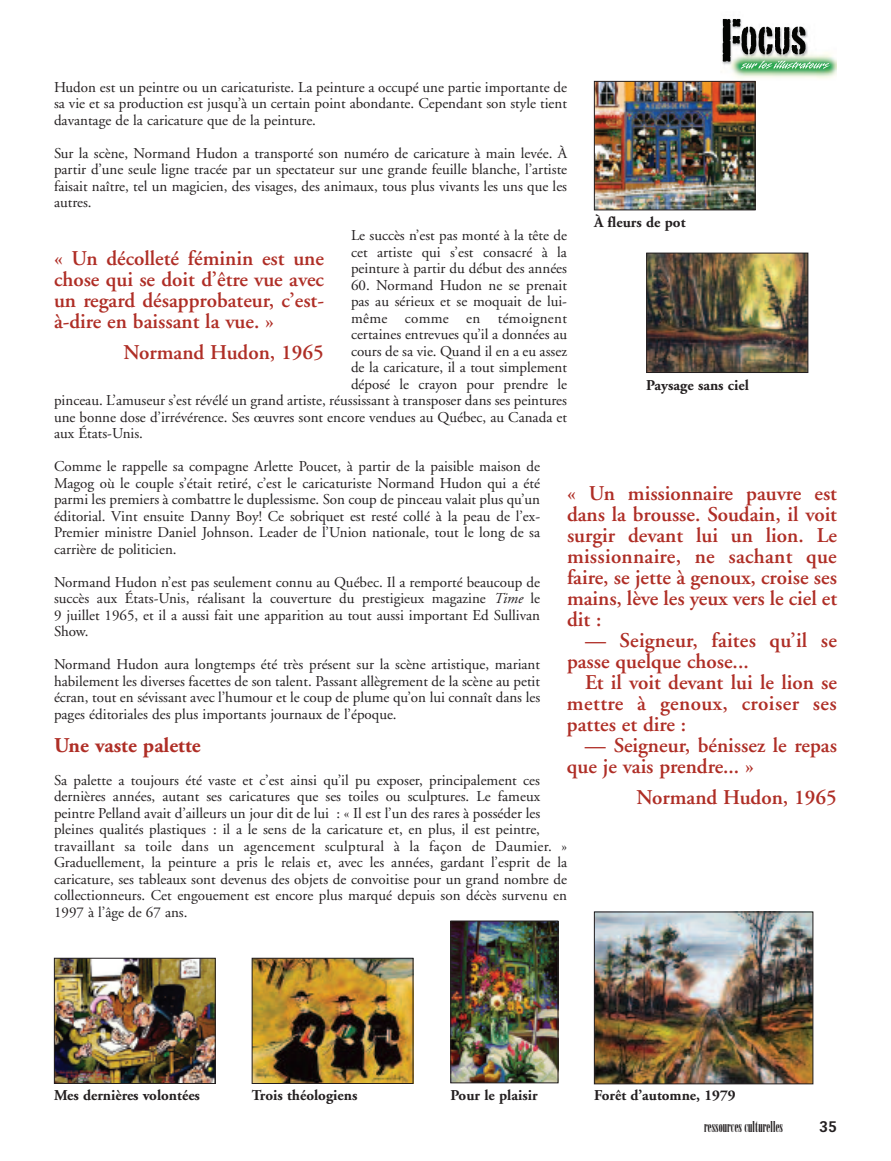
<style>
.page{position:relative;width:891px;height:1161px;background:#fff}
.page>*{position:absolute;margin:0;border:0;box-sizing:border-box;transform-origin:0 0}
.t1{font:600 21px/21px "Adobe Garamond";color:#af2e26;text-align:justify}
.t2{font:700 21px "Adobe Garamond";color:#af2e26}
.t3{font:15px/16.5px "Adobe Garamond";color:#231f20;text-align:justify}
.t4{font:700 15px "Adobe Garamond";color:#231f20}
.t5{font:15px "Onyx";color:#231f20}
.t6{font:15px "Adobe Garamond";letter-spacing:.02em;color:#231f20}
.t7{font:700 15px "Vectora LH";color:#231f20}
.s1{font-style:italic}
</style>
<div class="page">
<img style="left:720px;top:18px;width:117px;height:63px">
<img style="left:741px;top:61px;width:31px;height:8px">
<img style="left:723px;top:19px;width:33px;height:43px">
<img style="left:596px;top:83px;width:158px;height:125px">
<div style="left:594px;top:81px;width:162px;height:129px;border:1px solid #231f20"></div>
<img style="left:596px;top:914px;width:215px;height:168px">
<div style="left:594px;top:912px;width:219px;height:172px;border:1px solid #231f20"></div>
<img style="left:648px;top:255px;width:158px;height:116px">
<div style="left:646px;top:253px;width:162px;height:120px;border:1px solid #231f20"></div>
<img style="left:452px;top:923px;width:104px;height:158px">
<div style="left:450px;top:921px;width:108px;height:162px;border:1px solid #231f20"></div>
<img style="left:254px;top:960px;width:157px;height:122px">
<div style="left:252px;top:958px;width:161px;height:126px;border:1px solid #231f20"></div>
<img style="left:56px;top:960px;width:158px;height:122px">
<div style="left:54px;top:958px;width:162px;height:126px;border:1px solid #231f20"></div>
<p class="t3" style="left:54px;top:80px;width:515px">Hudon est un peintre ou un caricaturiste. La peinture a occupé une partie importante de sa vie et sa production est jusqu’à un certain point abondante. Cependant son style tient davantage de la caricature que de la peinture.</p>
<p class="t3" style="left:54px;top:146px;width:515px">Sur la scène, Normand Hudon a transporté son numéro de caricature à main levée. À partir d’une seule ligne tracée par un spectateur sur une grande feuille blanche, l’artiste faisait naître, tel un magicien, des visages, des animaux, tous plus vivants les uns que les autres.</p>
<p class="t3" style="left:351px;top:229px;width:218px">Le succès n’est pas monté à la tête de cet artiste qui s’est consacré à la peinture à partir du début des années</p>
<p class="t3" style="left:351px;top:278px;width:218px">60. Normand Hudon ne se prenait</p>
<p class="t3" style="left:351px;top:295px;width:218px">pas au sérieux et se moquait de lui-</p>
<p class="t6" style="left:351px;top:312px;width:218px">même comme en témoignent</p>
<p class="t3" style="left:351px;top:328px;width:218px">certaines entrevues qu’il a données au</p>
<p class="t3" style="left:351px;top:344px;width:218px">cours de sa vie. Quand il en a eu assez</p>
<p class="t3" style="left:351px;top:361px;width:218px">de la caricature, il a tout simplement</p>
<p class="t3" style="left:351px;top:377px;width:218px">déposé le crayon pour prendre le</p>
<p class="t3" style="left:54px;top:394px;width:515px">pinceau. L’amuseur s’est révélé un grand artiste, réussissant à transposer dans ses peintures</p>
<p class="t3" style="left:54px;top:410px;width:515px">une bonne dose d’irrévérence. Ses œuvres sont encore vendues au Québec, au Canada et</p>
<p class="t3" style="left:54px;top:427px;width:90px">aux États-Unis.</p>
<p class="t3" style="left:54px;top:460px;width:488px">Comme le rappelle sa compagne Arlette Poucet, à partir de la paisible maison de Magog où le couple s’était retiré, c’est le caricaturiste Normand Hudon qui a été parmi les premiers à combattre le duplessisme. Son coup de pinceau valait plus qu’un éditorial. Vint ensuite Danny Boy! Ce sobriquet est resté collé à la peau de l’ex-Premier ministre Daniel Johnson. Leader de l’Union nationale, tout le long de sa carrière de politicien.</p>
<p class="t3" style="left:54px;top:575px;width:488px">Normand Hudon n’est pas seulement connu au Québec. Il a remporté beaucoup de succès aux États-Unis, réalisant la couverture du prestigieux magazine <span class="s1">Time</span> le 9 juillet 1965, et il a aussi fait une apparition au tout aussi important Ed Sullivan Show.</p>
<p class="t3" style="left:54px;top:658px;width:488px">Normand Hudon aura longtemps été très présent sur la scène artistique, mariant habilement les diverses facettes de son talent. Passant allègrement de la scène au petit écran, tout en sévissant avec l’humour et le coup de plume qu’on lui connaît dans les pages éditoriales des plus importants journaux de l’époque.</p>
<h1 class="t2" style="left:54px;top:737px;width:148px">Une vaste palette</h1>
<p class="t3" style="left:54px;top:773px;width:515px;text-align:left">Sa palette a toujours été vaste et c’est ainsi qu’il pu exposer, principalement ces dernières années, autant ses caricatures que ses toiles ou sculptures. Le fameux peintre Pelland avait d’ailleurs un jour dit de lui : « Il est l’un des rares à posséder les pleines qualités plastiques : il a le sens de la caricature et, en plus, il est peintre, travaillant sa toile dans un agencement sculptural à la façon de Daumier. » Graduellement, la peinture a pris le relais et, avec les années, gardant l’esprit de la caricature, ses tableaux sont devenus des objets de convoitise pour un grand nombre de collectionneurs. Cet engouement est encore plus marqué depuis son décès survenu en 1997 à l’âge de 67 ans.</p>
<p class="t4" style="left:594px;top:216px;width:93px">À fleurs de pot</p>
<h1 class="t1" style="left:54px;top:249px;width:272px">« Un décolleté féminin est une chose qui se doit d’être vue avec un regard désapprobateur, c’est&shy;à-dire en baissant la vue. »</h1>
<h1 class="t1" style="left:123px;top:344px;width:202px">Normand Hudon, 1965</h1>
<p class="t4" style="left:646px;top:379px;width:104px">Paysage sans ciel</p>
<h1 class="t1" style="left:567px;top:484px;width:272px">« Un missionnaire pauvre est dans la brousse. Soudain, il voit surgir devant lui un lion. Le missionnaire, ne sachant que faire, se jette à genoux, croise ses mains, lève les yeux vers le ciel et dit :</h1>
<h1 class="t1" style="left:567px;top:631px;width:271px;text-indent:18px">— Seigneur, faites qu’il se passe quelque chose...</h1>
<h1 class="t1" style="left:567px;top:673px;width:272px;text-indent:18px">Et il voit devant lui le lion se mettre à genoux, croiser ses pattes et dire :</h1>
<h1 class="t1" style="left:567px;top:736px;width:272px;text-indent:18px">— Seigneur, bénissez le repas que je vais prendre... »</h1>
<h1 class="t1" style="left:636px;top:789px;width:202px">Normand Hudon, 1965</h1>
<p class="t4" style="left:54px;top:1089px;width:148px">Mes dernières volontées</p>
<p class="t4" style="left:252px;top:1089px;width:107px">Trois théologiens</p>
<p class="t4" style="left:450px;top:1089px;width:89px">Pour le plaisir</p>
<p class="t4" style="left:594px;top:1089px;width:143px">Forêt d’automne, 1979</p>
<p class="t5" style="left:704px;top:1118px;width:80px">ressources culturelles</p>
<p class="t7" style="left:819px;top:1120px;width:19px">35</p>
</div>
